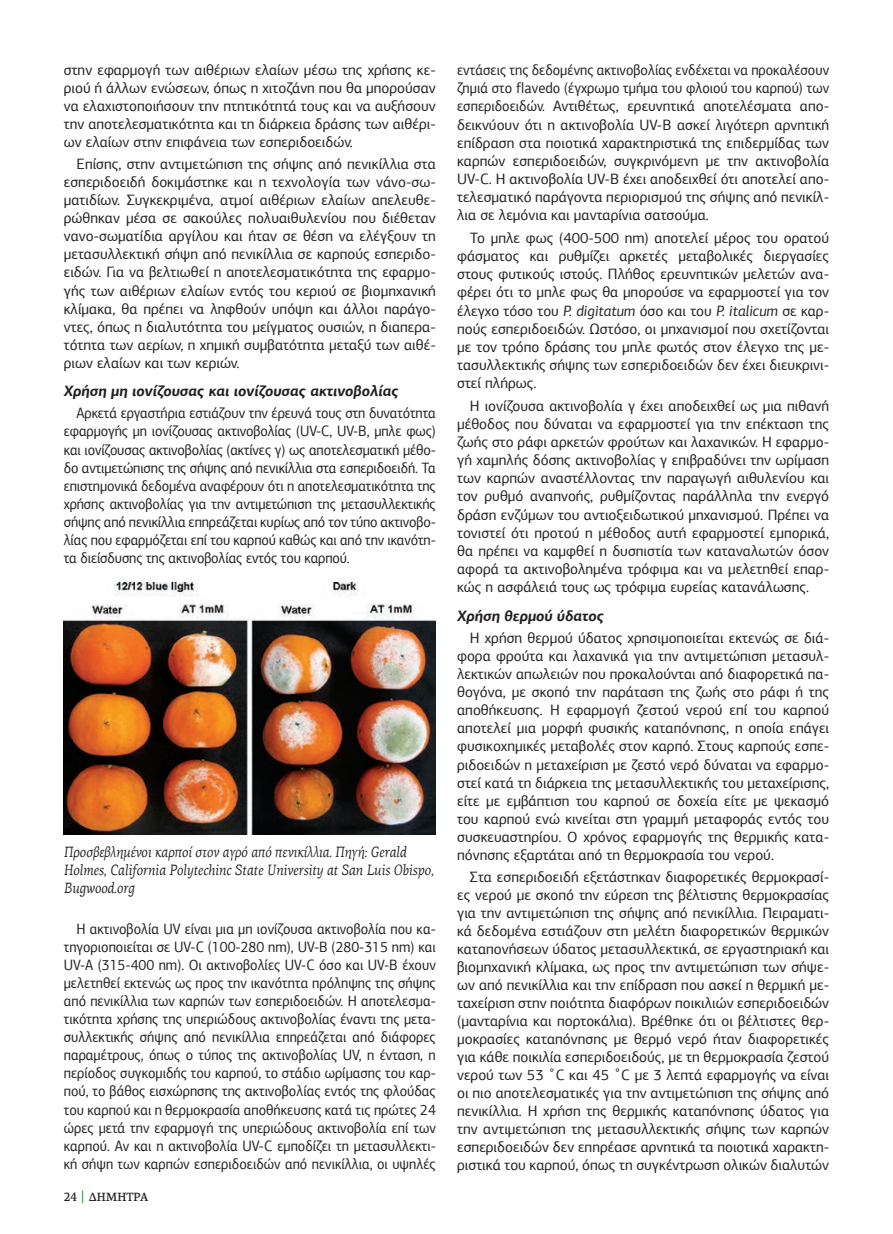
<style>
.page{position:relative;width:893px;height:1234px;background:#fff}
.page>*{position:absolute;margin:0;border:0;box-sizing:border-box;transform-origin:0 0}
.KEIMENO{font:15px/18px "PF Agora Sans Pro";color:#231f20;text-align:justify}
.KEIMENO-2{font:15px/18px "PF Agora Sans Pro";color:#231f20;text-align:justify;scale:.94 1}
.LEZANTA{font:italic 15px/18px "PF Agora Serif Pro";color:#231f20;scale:.86 1}
.KEIMENO-3{font:italic 700 15px "PF Agora Sans Pro";color:#231f20}
.t1{font:500 12px "PF Agora Serif Pro";color:#231f20;scale:.94 1}
.s1{font-family:"PF Agora Sans Pro";font-size:15px;color:#329945}
.s2{font-style:italic}
</style>
<div class="page">
<img style="left:64px;top:582px;width:372px;height:252px">
<p class="KEIMENO" style="left:64px;top:61px;width:374px">στην εφαρμογή των αιθέριων ελαίων μέσω της χρήσης κε&shy;ριού ή άλλων ενώσεων, όπως η χιτοζάνη που θα μπορούσαν να ελαχιστοποιήσουν την πτητικότητά τους και να αυξήσουν την αποτελεσματικότητα και τη διάρκεια δράσης των αιθέρι&shy;ων ελαίων στην επιφάνεια των εσπεριδοειδών.</p>
<p class="KEIMENO" style="left:64px;top:155px;width:374px;text-indent:13px">Επίσης, στην αντιμετώπιση της σήψης από πενικίλλια στα εσπεριδοειδή δοκιμάστηκε και η τεχνολογία των νάνο-σω&shy;ματιδίων. Συγκεκριμένα, ατμοί αιθέριων ελαίων απελευθε&shy;ρώθηκαν μέσα σε σακούλες πολυαιθυλενίου που διέθεταν νανο-σωματίδια αργίλου και ήταν σε θέση να ελέγξουν τη μετασυλλεκτική σήψη από πενικίλλια σε καρπούς εσπεριδο&shy;ειδών. Για να βελτιωθεί η αποτελεσματικότητα της εφαρμο&shy;γής των αιθέριων ελαίων εντός του κεριού σε βιομηχανική κλίμακα, θα πρέπει να ληφθούν υπόψη και άλλοι παράγο&shy;ντες, όπως η διαλυτότητα του μείγματος ουσιών, η διαπερα&shy;τότητα των αερίων, η χημική συμβατότητα μεταξύ των αιθέ&shy;ριων ελαίων και των κεριών.</p>
<p class="KEIMENO-3" style="left:64px;top:381px;width:336px">Χρήση μη ιονίζουσας και ιονίζουσας ακτινοβολίας</p>
<p class="KEIMENO-2" style="left:64px;top:404px;width:397px;text-indent:13px">Αρκετά εργαστήρια εστιάζουν την έρευνά τους στη δυνατότητα εφαρμογής μη ιονίζουσας ακτινοβολίας (UV-C, UV-B, μπλε φως) και ιονίζουσας ακτινοβολίας (ακτίνες γ) ως αποτελεσματική μέθο&shy;δο αντιμετώπισης της σήψης από πενικίλλια στα εσπεριδοειδή. Τα επιστημονικά δεδομένα αναφέρουν ότι η αποτελεσματικότητα της χρήσης ακτινοβολίας για την αντιμετώπιση της μετασυλλεκτικής σήψης από πενικίλλια επηρεάζεται κυρίως από τον τύπο ακτινοβο&shy;λίας που εφαρμόζεται επί του καρπού καθώς και από την ικανότη&shy;τα διείσδυσης της ακτινοβολίας εντός του καρπού.</p>
<p class="LEZANTA" style="left:64px;top:842px;width:432px">Προσβεβλημένοι καρποί στον αγρό από πενικίλλια. Πηγή: Gerald<br>Holmes, California Polytechinc State University at San Luis Obispo,<br>Bugwood.org</p>
<p class="KEIMENO-2" style="left:64px;top:920px;width:397px;text-indent:13px">Η ακτινοβολία UV είναι μια μη ιονίζουσα ακτινοβολία που κα&shy;τηγοριοποιείται σε UV-C (100-280 nm), UV-B (280-315 nm) και UV-A (315-400 nm). Οι ακτινοβολίες UV-C όσο και UV-B έχουν μελετηθεί εκτενώς ως προς την ικανότητα πρόληψης της σήψης από πενικίλλια των καρπών των εσπεριδοειδών. Η αποτελεσμα&shy;τικότητα χρήσης της υπεριώδους ακτινοβολίας έναντι της μετα&shy;συλλεκτικής σήψης από πενικίλλια επηρεάζεται από διάφορες παραμέτρους, όπως ο τύπος της ακτινοβολίας UV, η ένταση, η περίοδος συγκομιδής του καρπού, το στάδιο ωρίμασης του καρ&shy;πού, το βάθος εισχώρησης της ακτινοβολίας εντός της φλούδας του καρπού και η θερμοκρασία αποθήκευσης κατά τις πρώτες 24 ώρες μετά την εφαρμογή της υπεριώδους ακτινοβολία επί των καρπού. Αν και η ακτινοβολία UV-C εμποδίζει τη μετασυλλεκτι&shy;κή σήψη των καρπών εσπεριδοειδών από πενικίλλια, οι υψηλές</p>
<p class="t1" style="left:64px;top:1189px;width:91px">24 <span class="s1">|</span> ΔΗΜΗΤΡΑ</p>
<p class="KEIMENO-2" style="left:457px;top:61px;width:397px">εντάσεις της δεδομένης ακτινοβολίας ενδέχεται να προκαλέσουν ζημιά στο flavedo (έγχρωμο τμήμα του φλοιού του καρπού) των εσπεριδοειδών. Αντιθέτως, ερευνητικά αποτελέσματα απο&shy;δεικνύουν ότι η ακτινοβολία UV-B ασκεί λιγότερη αρνητική επίδραση στα ποιοτικά χαρακτηριστικά της επιδερμίδας των καρπών εσπεριδοειδών, συγκρινόμενη με την ακτινοβολία UV-C. Η ακτινοβολία UV-B έχει αποδειχθεί ότι αποτελεί απο&shy;τελεσματικό παράγοντα περιορισμού της σήψης από πενικίλ&shy;λια σε λεμόνια και μανταρίνια σατσούμα.</p>
<p class="KEIMENO" style="left:457px;top:229px;width:374px;text-indent:13px">Το μπλε φως (400-500 nm) αποτελεί μέρος του ορατού φάσματος και ρυθμίζει αρκετές μεταβολικές διεργασίες στους φυτικούς ιστούς. Πλήθος ερευνητικών μελετών ανα&shy;φέρει ότι το μπλε φως θα μπορούσε να εφαρμοστεί για τον έλεγχο τόσο του <span class="s2">P. digitatum</span> όσο και του <span class="s2">P. italicum</span> σε καρ&shy;πούς εσπεριδοειδών. Ωστόσο, οι μηχανισμοί που σχετίζονται με τον τρόπο δράσης του μπλε φωτός στον έλεγχο της με&shy;τασυλλεκτικής σήψης των εσπεριδοειδών δεν έχει διευκρινι&shy;στεί πλήρως.</p>
<p class="KEIMENO" style="left:457px;top:396px;width:374px;text-indent:13px">Η ιονίζουσα ακτινοβολία γ έχει αποδειχθεί ως μια πιθανή μέθοδος που δύναται να εφαρμοστεί για την επέκταση της ζωής στο ράφι αρκετών φρούτων και λαχανικών. Η εφαρμο&shy;γή χαμηλής δόσης ακτινοβολίας γ επιβραδύνει την ωρίμαση των καρπών αναστέλλοντας την παραγωγή αιθυλενίου και τον ρυθμό αναπνοής, ρυθμίζοντας παράλληλα την ενεργό δράση ενζύμων του αντιοξειδωτικού μηχανισμού. Πρέπει να τονιστεί ότι προτού η μέθοδος αυτή εφαρμοστεί εμπορικά, θα πρέπει να καμφθεί η δυσπιστία των καταναλωτών όσον αφορά τα ακτινοβολημένα τρόφιμα και να μελετηθεί επαρ&shy;κώς η ασφάλειά τους ως τρόφιμα ευρείας κατανάλωσης.</p>
<p class="KEIMENO-3" style="left:457px;top:606px;width:148px">Χρήση θερμού ύδατος</p>
<p class="KEIMENO" style="left:457px;top:629px;width:374px;text-indent:13px">Η χρήση θερμού ύδατος χρησιμοποιείται εκτενώς σε διά&shy;φορα φρούτα και λαχανικά για την αντιμετώπιση μετασυλ&shy;λεκτικών απωλειών που προκαλούνται από διαφορετικά πα&shy;θογόνα, με σκοπό την παράταση της ζωής στο ράφι ή της αποθήκευσης. Η εφαρμογή ζεστού νερού επί του καρπού αποτελεί μια μορφή φυσικής καταπόνησης, η οποία επάγει φυσικοχημικές μεταβολές στον καρπό. Στους καρπούς εσπε&shy;ριδοειδών η μεταχείριση με ζεστό νερό δύναται να εφαρμο&shy;στεί κατά τη διάρκεια της μετασυλλεκτικής του μεταχείρισης, είτε με εμβάπτιση του καρπού σε δοχεία είτε με ψεκασμό του καρπού ενώ κινείται στη γραμμή μεταφοράς εντός του συσκευαστηρίου. Ο χρόνος εφαρμογής της θερμικής κατα&shy;πόνησης εξαρτάται από τη θερμοκρασία του νερού.</p>
<p class="KEIMENO" style="left:457px;top:867px;width:374px;text-indent:13px">Στα εσπεριδοειδή εξετάστηκαν διαφορετικές θερμοκρασί&shy;ες νερού με σκοπό την εύρεση της βέλτιστης θερμοκρασίας για την αντιμετώπιση της σήψης από πενικίλλια. Πειραματι&shy;κά δεδομένα εστιάζουν στη μελέτη διαφορετικών θερμικών καταπονήσεων ύδατος μετασυλλεκτικά, σε εργαστηριακή και βιομηχανική κλίμακα, ως προς την αντιμετώπιση των σήψε&shy;ων από πενικίλλια και την επίδραση που ασκεί η θερμική με&shy;ταχείριση στην ποιότητα διαφόρων ποικιλιών εσπεριδοειδών (μανταρίνια και πορτοκάλια). Βρέθηκε ότι οι βέλτιστες θερ&shy;μοκρασίες καταπόνησης με θερμό νερό ήταν διαφορετικές για κάθε ποικιλία εσπεριδοειδούς, με τη θερμοκρασία ζεστού νερού των 53 ˚C και 45 ˚C με 3 λεπτά εφαρμογής να είναι οι πιο αποτελεσματικές για την αντιμετώπιση της σήψης από πενικίλλια. Η χρήση της θερμικής καταπόνησης ύδατος για την αντιμετώπιση της μετασυλλεκτικής σήψης των καρπών εσπεριδοειδών δεν επηρέασε αρνητικά τα ποιοτικά χαρακτη&shy;ριστικά του καρπού, όπως τη συγκέντρωση ολικών διαλυτών</p>
</div>
